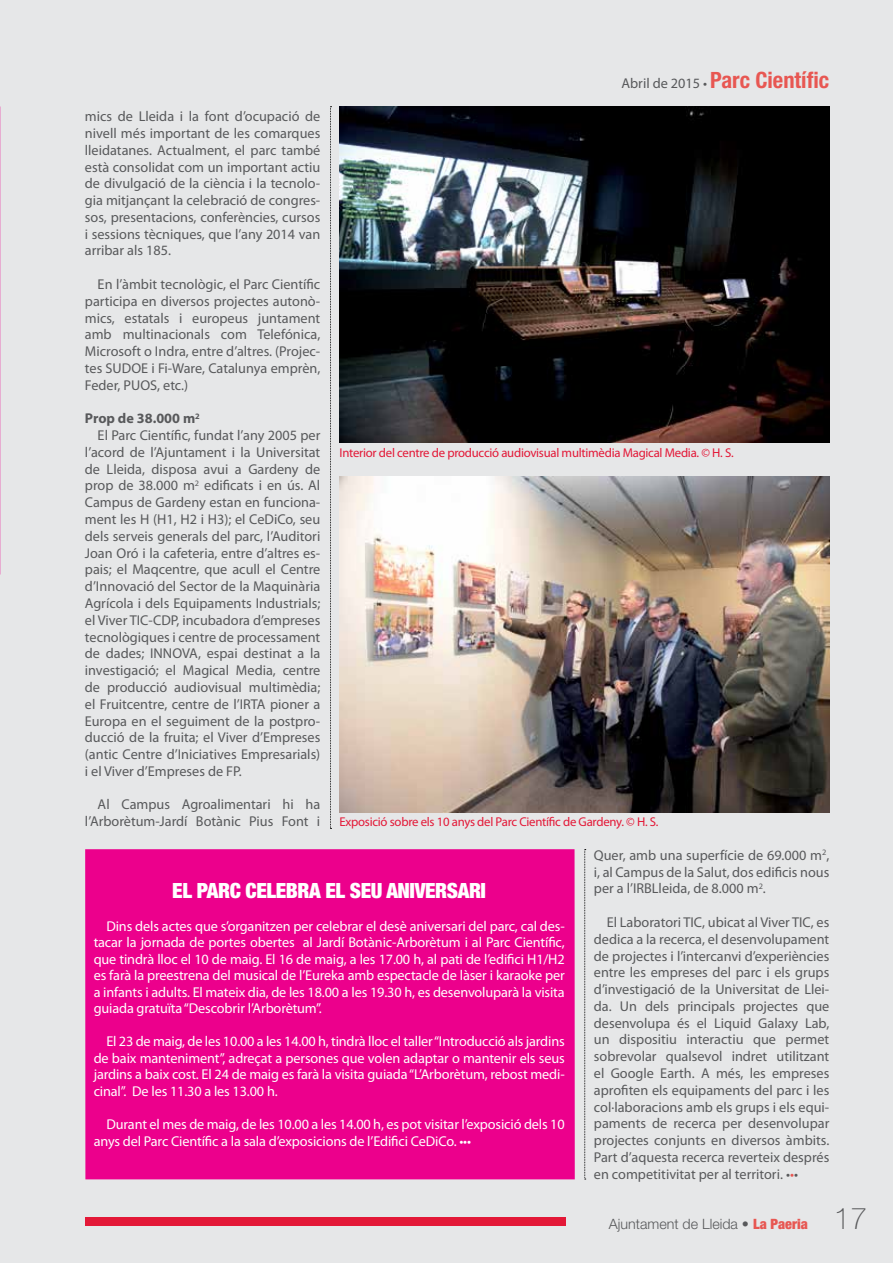
<style>
.page{position:relative;width:893px;height:1263px;background:#e6e7e8}
.page>*{position:absolute;margin:0;border:0;box-sizing:border-box;transform-origin:0 0}
.t1{font:700 condensed 22.5px "Helvetica Neue LT Std";color:#e85752}
.t2{font:900 condensed 21px "Helvetica Neue LT Std";letter-spacing:-.02em;color:#fff}
.t3{font:14.25px/16.8px "Myriad Pro";color:#58595b;text-align:justify}
.t4{font:14.25px/16.5px "Myriad Pro";letter-spacing:-.01em;color:#fff;text-align:justify}
.t5{font:300 14.25px "Helvetica Neue LT Std";color:#58595b}
.t6{font:700 14.25px "Myriad Pro";color:#58595b}
.t7{font:12.75px "Myriad Pro";letter-spacing:-.02em;color:#e31837}
.s1{font-family:"Myriad Pro";font-weight:400;font-stretch:normal;font-size:14.25px;color:#58595b}
.s2{color:#e85752}
.s3{font-weight:500}
.s4{font-weight:900;font-stretch:condensed;color:#e85752}
.s5{font-weight:100;font-size:30px}
</style>
<div class="page">
<div style="left:85px;top:1217px;width:481px;height:9px;background:#e31837"></div>
<img style="left:339px;top:106px;width:490px;height:336px">
<img style="left:339px;top:476px;width:490px;height:336px">
<svg style="left:330px;top:106px;width:1px;height:723px"></svg>
<svg style="left:584px;top:849px;width:2px;height:330px"></svg>
<div style="left:85px;top:849px;width:490px;height:330px;background:#ec008c"></div>
<p class="t3" style="left:85px;top:108px;width:237px">mics de Lleida i la font d’ocupació de nivell més important de les comarques lleidatanes. Actualment, el parc també està consolidat com un important actiu de divulgació de la ciència i la tecnolo&shy;gia mitjançant la celebració de congres&shy;sos, presentacions, conferències, cursos i sessions tècniques, que l’any 2014 van arribar als 185.</p>
<p class="t3" style="left:85px;top:276px;width:237px;text-indent:13px">En l’àmbit tecnològic, el Parc Científic participa en diversos projectes autonò&shy;mics, estatals i europeus juntament amb multinacionals com Telefónica, Microsoft o Indra, entre d’altres. (Projec&shy;tes SUDOE i Fi-Ware, Catalunya emprèn, Feder, PUOS, etc.)</p>
<p class="t6" style="left:85px;top:409px;width:116px">Prop de 38.000 m<sup>2</sup></p>
<p class="t3" style="left:98px;top:427px;width:224px">El Parc Científic, fundat l’any 2005 per</p>
<p class="t3" style="left:85px;top:443px;width:237px">l’acord de l’Ajuntament i la Universitat</p>
<p class="t3" style="left:85px;top:460px;width:237px">de Lleida, disposa avui a Gardeny de</p>
<p class="t3" style="left:85px;top:477px;width:237px">prop de 38.000 m<sup>2</sup> edificats i en ús. Al</p>
<p class="t3" style="left:85px;top:494px;width:237px">Campus de Gardeny estan en funciona-</p>
<p class="t3" style="left:85px;top:511px;width:237px">ment les H (H1, H2 i H3); el CeDiCo, seu</p>
<p class="t3" style="left:85px;top:527px;width:237px">dels serveis generals del parc, l’Auditori</p>
<p class="t3" style="left:85px;top:544px;width:237px">Joan Oró i la cafeteria, entre d’altres es-</p>
<p class="t3" style="left:85px;top:561px;width:237px">pais; el Maqcentre, que acull el Centre</p>
<p class="t3" style="left:85px;top:578px;width:237px">d’Innovació del Sector de la Maquinària</p>
<p class="t3" style="left:85px;top:595px;width:237px">Agrícola i dels Equipaments Industrials;</p>
<p class="t3" style="left:85px;top:611px;width:237px">el Viver TIC-CDP, incubadora d’empreses</p>
<p class="t3" style="left:85px;top:628px;width:237px">tecnològiques i centre de processament</p>
<p class="t3" style="left:85px;top:645px;width:237px">de dades; INNOVA, espai destinat a la</p>
<p class="t3" style="left:85px;top:662px;width:237px">investigació; el Magical Media, centre</p>
<p class="t3" style="left:85px;top:678px;width:237px">de producció audiovisual multimèdia;</p>
<p class="t3" style="left:85px;top:695px;width:237px">el Fruitcentre, centre de l’IRTA pioner a</p>
<p class="t3" style="left:85px;top:712px;width:237px">Europa en el seguiment de la postpro-</p>
<p class="t3" style="left:85px;top:729px;width:237px">ducció de la fruita; el Viver d’Empreses</p>
<p class="t3" style="left:85px;top:746px;width:237px">(antic Centre d’Iniciatives Empresarials)</p>
<p class="t3" style="left:85px;top:762px;width:158px">i el Viver d’Empreses de FP.</p>
<p class="t3" style="left:85px;top:796px;width:237px;text-align:right">Al Campus Agroalimentari hi ha l’Arborètum-Jardí Botànic Pius Font i</p>
<h1 class="t1" style="left:621px;top:66px;width:209px"><span class="s1">Abril de 2015 •</span> Parc Científic</h1>
<p class="t7" style="left:339px;top:445px;width:396px">Interior del centre de producció audiovisual multimèdia Magical Media. © H. S.</p>
<p class="t7" style="left:339px;top:814px;width:321px">Exposició sobre els 10 anys del Parc Científic de Gardeny. © H. S.</p>
<h2 class="t2" style="left:172px;top:877px;width:315px">EL PARC CELEBRA EL SEU ANIVERSARI</h2>
<p class="t4" style="left:94px;top:917px;width:473px;text-indent:13px">Dins dels actes que s’organitzen per celebrar el desè aniversari del parc, cal des&shy;tacar la jornada de portes obertes al Jardí Botànic-Arborètum i al Parc Científic, que tindrà lloc el 10 de maig. El 16 de maig, a les 17.00 h, al pati de l’edifici H1/H2 es farà la preestrena del musical de l’Eureka amb espectacle de làser i karaoke per a infants i adults. El mateix dia, de les 18.00 a les 19.30 h, es desenvoluparà la visita guiada gratuïta “Descobrir l’Arborètum”.</p>
<p class="t4" style="left:94px;top:1033px;width:473px;text-indent:13px">El 23 de maig, de les 10.00 a les 14.00 h, tindrà lloc el taller “Introducció als jardins de baix manteniment”, adreçat a persones que volen adaptar o mantenir els seus jardins a baix cost. El 24 de maig es farà la visita guiada “L’Arborètum, rebost medi&shy;cinal”. De les 11.30 a les 13.00 h.</p>
<p class="t4" style="left:94px;top:1115px;width:472px;line-height:17.1px;text-indent:13px">Durant el mes de maig, de les 10.00 a les 14.00 h, es pot visitar l’exposició dels 10 anys del Parc Científic a la sala d’exposicions de l’Edifici CeDiCo. •••</p>
<p class="t3" style="left:594px;top:846px;width:237px">Quer, amb una superfície de 69.000 m<sup>2</sup>, i, al Campus de la Salut, dos edificis nous per a l’IRBLleida, de 8.000 m<sup>2</sup>.</p>
<p class="t3" style="left:594px;top:913px;width:237px;text-indent:13px">El Laboratori TIC, ubicat al Viver TIC, es dedica a la recerca, el desenvolupament de projectes i l’intercanvi d’experiències entre les empreses del parc i els grups d’investigació de la Universitat de Llei&shy;da. Un dels principals projectes que desenvolupa és el Liquid Galaxy Lab, un dispositiu interactiu que permet sobrevolar qualsevol indret utilitzant el Google Earth. A més, les empreses aprofiten els equipaments del parc i les col·laboracions amb els grups i els equi&shy;paments de recerca per desenvolupar projectes conjunts en diversos àmbits.<br>Part d’aquesta recerca reverteix després en competitivitat per al territori. •<span class="s2">•</span>•</p>
<p class="t5" style="left:609px;top:1215px;width:260px">Ajuntament de Lleida <span class="s3">•</span> <span class="s4">La Paeria</span> <span class="s5">17</span></p>
</div>
